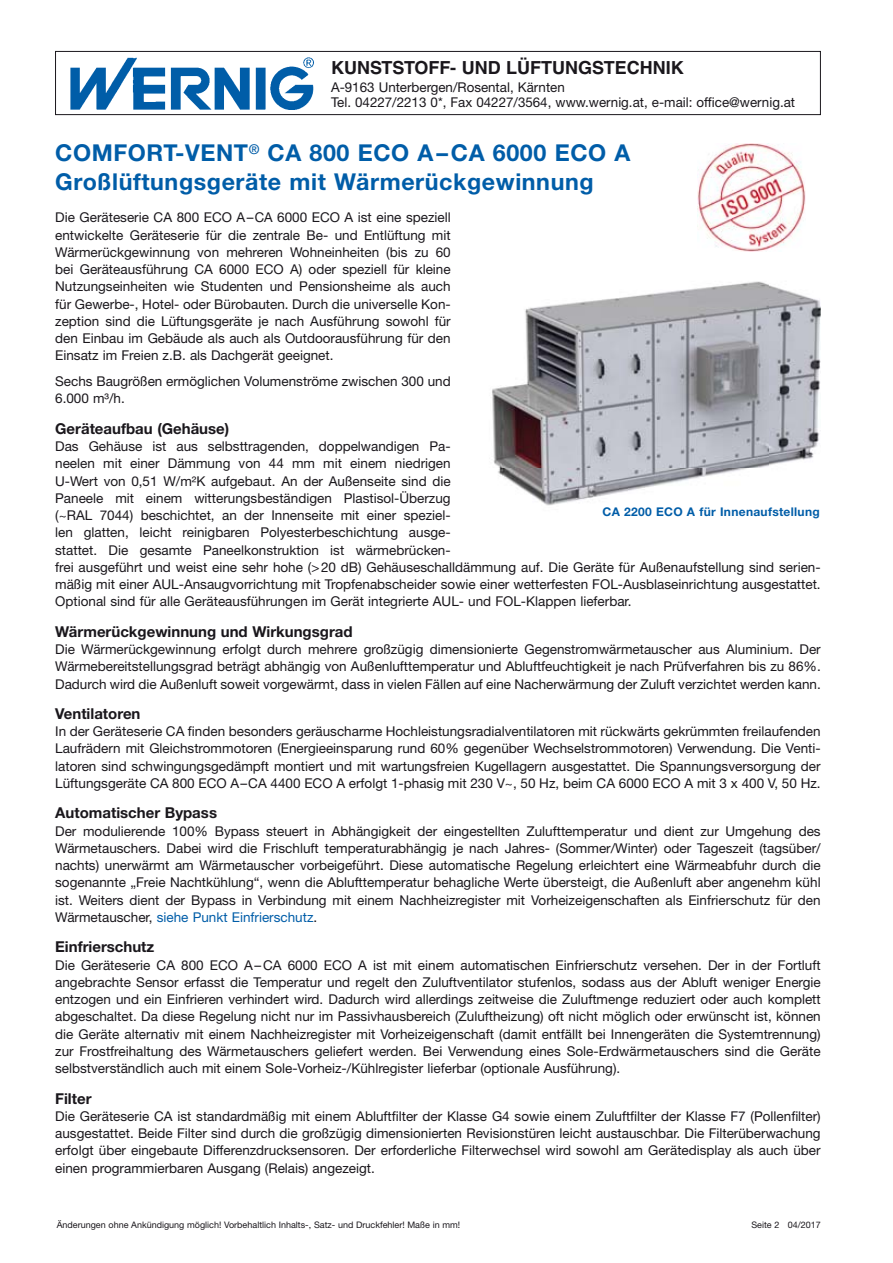
<style>
.page{position:relative;width:893px;height:1263px;background:#fff}
.page>*{position:absolute;margin:0;border:0;box-sizing:border-box;transform-origin:0 0}
.t1{font:700 23.25px/28.5px "Helvetica Neue LT Std";letter-spacing:.025em;color:#005da8}
.t2{font:700 18px "Helvetica LT Std";color:#1a171c}
.t3{font:700 15px "Helvetica Neue LT Std";color:#1a171c}
.t4{font:13.5px/17.2px "Helvetica Neue LT Std";color:#1a171c;text-align:justify}
.t5{font:700 12px "Helvetica Neue LT Std";letter-spacing:.025em;color:#005da8}
.t6{font:9px "Helvetica Neue LT Std";color:#1a171c}
.s1{color:#005da8}
</style>
<div class="page">
<img style="left:697px;top:144px;width:108px;height:107px">
<img style="left:492px;top:281px;width:329px;height:225px">
<div style="left:55px;top:51px;width:766px;height:64px;border:1px solid #1a171c"></div>
<img style="left:70px;top:57px;width:243px;height:53px">
<h2 class="t2" style="left:331px;top:58px;width:354px">KUNSTSTOFF- UND LÜFTUNGSTECHNIK</h2>
<p class="t4" style="left:331px;top:82px;width:466px;line-height:15px">A-9163 Unterbergen/Rosental, Kärnten<br>Tel. 04227/2213 0*, Fax 04227/3564, www.wernig.at, e-mail: office@wernig.at</p>
<h1 class="t1" style="left:55px;top:142px;width:577px">COMFORT-VENT<sup>®</sup> CA 800 ECO A–CA 6000 ECO A<br>Großlüftungsgeräte mit Wärmerückgewinnung</h1>
<p class="t4" style="left:55px;top:211px;width:397px">Die Geräteserie CA 800 ECO A–CA 6000 ECO A ist eine speziell entwickelte Geräteserie für die zentrale Be- und Entlüftung mit Wärmerückgewinnung von mehreren Wohneinheiten (bis zu 60 bei Geräteausführung CA 6000 ECO A) oder speziell für kleine Nutzungseinheiten wie Studenten und Pensionsheime als auch für Gewerbe-, Hotel- oder Bürobauten. Durch die universelle Kon&shy;zeption sind die Lüftungsgeräte je nach Ausführung sowohl für den Einbau im Gebäude als auch als Outdoorausführung für den Einsatz im Freien z.B. als Dachgerät geeignet.</p>
<p class="t4" style="left:55px;top:374px;width:397px">Sechs Baugrößen ermöglichen Volumenströme zwischen 300 und<br>6.000 m³/h.</p>
<p class="t3" style="left:55px;top:423px;width:176px">Geräteaufbau (Gehäuse)</p>
<p class="t4" style="left:55px;top:439px;width:767px;text-align:left">Das Gehäuse ist aus selbsttragenden, doppelwandigen Pa-<br>neelen mit einer Dämmung von 44 mm mit einem niedrigen<br>U-Wert von 0,51 W/m²K aufgebaut. An der Außenseite sind die<br>Paneele mit einem witterungsbeständigen Plastisol-Überzug<br>(~RAL 7044) beschichtet, an der Innenseite mit einer speziel-<br>len glatten, leicht reinigbaren Polyesterbeschichtung ausge-<br>stattet. Die gesamte Paneelkonstruktion ist wärmebrücken-<br>frei ausgeführt und weist eine sehr hohe (&gt;20 dB) Gehäuseschalldämmung auf. Die Geräte für Außenaufstellung sind serien&shy;mäßig mit einer AUL-Ansaugvorrichtung mit Tropfenabscheider sowie einer wetterfesten FOL-Ausblaseinrichtung ausgestattet.<br>Optional sind für alle Geräteausführungen im Gerät integrierte AUL- und FOL-Klappen lieferbar.</p>
<p class="t3" style="left:55px;top:626px;width:299px">Wärmerückgewinnung und Wirkungsgrad</p>
<p class="t4" style="left:55px;top:642px;width:767px">Die Wärmerückgewinnung erfolgt durch mehrere großzügig dimensionierte Gegenstromwärmetauscher aus Aluminium. Der Wärmebereitstellungsgrad beträgt abhängig von Außenlufttemperatur und Abluftfeuchtigkeit je nach Prüfverfahren bis zu 86%.<br>Dadurch wird die Außenluft soweit vorgewärmt, dass in vielen Fällen auf eine Nacherwärmung der Zuluft verzichtet werden kann.</p>
<p class="t3" style="left:55px;top:708px;width:87px">Ventilatoren</p>
<p class="t4" style="left:55px;top:724px;width:767px">In der Geräteserie CA finden besonders geräuscharme Hochleistungsradialventilatoren mit rückwärts gekrümmten freilaufenden Laufrädern mit Gleichstrommotoren (Energieeinsparung rund 60% gegenüber Wechselstrommotoren) Verwendung. Die Venti&shy;latoren sind schwingungsgedämpft montiert und mit wartungsfreien Kugellagern ausgestattet. Die Spannungsversorgung der Lüftungsgeräte CA 800 ECO A–CA 4400 ECO A erfolgt 1-phasig mit 230 V~, 50 Hz, beim CA 6000 ECO A mit 3 x 400 V, 50 Hz.</p>
<p class="t3" style="left:55px;top:808px;width:163px">Automatischer Bypass</p>
<p class="t4" style="left:55px;top:824px;width:767px">Der modulierende 100% Bypass steuert in Abhängigkeit der eingestellten Zulufttemperatur und dient zur Umgehung des Wärmetauschers. Dabei wird die Frischluft temperaturabhängig je nach Jahres- (Sommer/Winter) oder Tageszeit (tagsüber/ nachts) unerwärmt am Wärmetauscher vorbeigeführt. Diese automatische Regelung erleichtert eine Wärmeabfuhr durch die sogenannte „Freie Nachtkühlung“, wenn die Ablufttemperatur behagliche Werte übersteigt, die Außenluft aber angenehm kühl ist. Weiters dient der Bypass in Verbindung mit einem Nachheizregister mit Vorheizeigenschaften als Einfrierschutz für den Wärmetauscher, <span class="s1">siehe Punkt Einfrierschutz</span>.</p>
<p class="t3" style="left:55px;top:942px;width:101px">Einfrierschutz</p>
<p class="t4" style="left:55px;top:958px;width:767px">Die Geräteserie CA 800 ECO A–CA 6000 ECO A ist mit einem automatischen Einfrierschutz versehen. Der in der Fortluft angebrachte Sensor erfasst die Temperatur und regelt den Zuluftventilator stufenlos, sodass aus der Abluft weniger Energie entzogen und ein Einfrieren verhindert wird. Dadurch wird allerdings zeitweise die Zuluftmenge reduziert oder auch komplett abgeschaltet. Da diese Regelung nicht nur im Passivhausbereich (Zuluftheizung) oft nicht möglich oder erwünscht ist, können die Geräte alternativ mit einem Nachheizregister mit Vorheizeigenschaft (damit entfällt bei Innengeräten die Systemtrennung) zur Frostfreihaltung des Wärmetauschers geliefert werden. Bei Verwendung eines Sole-Erdwärmetauschers sind die Geräte selbstverständlich auch mit einem Sole-Vorheiz-/Kühlregister lieferbar (optionale Ausführung).</p>
<p class="t3" style="left:55px;top:1093px;width:38px">Filter</p>
<p class="t4" style="left:55px;top:1109px;width:767px">Die Geräteserie CA ist standardmäßig mit einem Abluftfilter der Klasse G4 sowie einem Zuluftfilter der Klasse F7 (Pollenfilter) ausgestattet. Beide Filter sind durch die großzügig dimensionierten Revisionstüren leicht austauschbar. Die Filterüberwachung erfolgt über eingebaute Differenzdrucksensoren. Der erforderliche Filterwechsel wird sowohl am Gerätedisplay als auch über einen programmierbaren Ausgang (Relais) angezeigt.</p>
<p class="t5" style="left:602px;top:507px;width:219px">CA 2200 ECO A für Innenaufstellung</p>
<p class="t6" style="left:57px;top:1221px;width:405px">Änderungen ohne Ankündigung möglich! Vorbehaltlich Inhalts-, Satz- und Druckfehler! Maße in mm!</p>
<p class="t6" style="left:751px;top:1221px;width:71px">Seite 2 04/2017</p>
</div>
